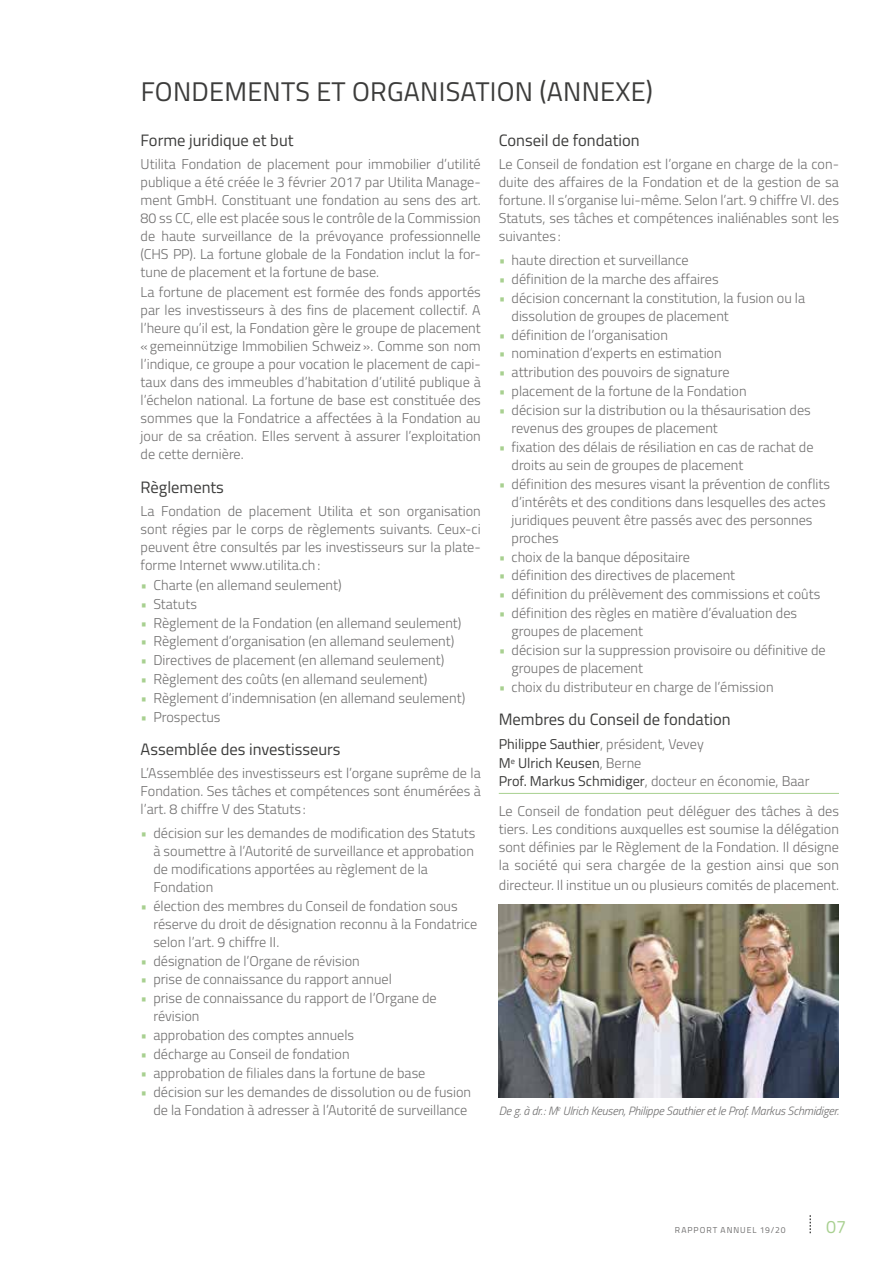
<style>
.page{position:relative;width:893px;height:1263px;background:#fff}
.page>*{position:absolute;margin:0;border:0;box-sizing:border-box;transform-origin:0 0}
.t1{font:27px "Titillium";letter-spacing:.01em;color:#3c3c3b}
.t2{font:18px "Titillium";color:#a8d090}
.t3{font:16.5px "Titillium";color:#3c3c3b}
.t4{font:300 14.25px/18px "Titillium";color:#706f6f}
.t5{font:14.25px/19.5px "Titillium";color:#3c3c3b}
.t6{font:italic 300 12px "Titillium";letter-spacing:-.015em;color:#706f6f}
.t7{font:8.7px "Titillium";letter-spacing:.11em;color:#706f6f}
.s1{color:#a8d090}
.s2{font-weight:300;color:#706f6f}
.s3{font-weight:400;color:#3c3c3b}
</style>
<div class="page">
<svg style="left:810px;top:1215px;width:1px;height:18px"></svg>
<hr style="left:499px;top:793px;width:340px;height:1px;background:#a8d090">
<img style="left:499px;top:905px;width:340px;height:192px">
<h1 class="t1" style="left:141px;top:72px;width:514px">FONDEMENTS ET ORGANISATION (ANNEXE)</h1>
<p class="t3" style="left:141px;top:128px;width:154px">Forme juridique et but</p>
<p class="t4" style="left:141px;top:154px;width:342px;text-align:justify">Utilita Fondation de placement pour immobilier d’utilité publique a été créée le 3 février 2017 par Utilita Manage&shy;ment GmbH. Constituant une fondation au sens des art.<br>80 ss CC, elle est placée sous le contrôle de la Commission de haute surveillance de la prévoyance professionnelle (CHS PP). La fortune globale de la Fondation inclut la for&shy;tune de placement et la fortune de base.</p>
<p class="t4" style="left:141px;top:282px;width:342px;text-align:justify">La fortune de placement est formée des fonds apportés par les investisseurs à des fins de placement collectif. A l’heure qu’il est, la Fondation gère le groupe de placement «gemeinnützige Immobilien Schweiz». Comme son nom l’indique, ce groupe a pour vocation le placement de capi&shy;taux dans des immeubles d’habitation d’utilité publique à l’échelon national. La fortune de base est constituée des sommes que la Fondatrice a affectées à la Fondation au jour de sa création. Elles servent à assurer l’exploitation de cette dernière.</p>
<p class="t3" style="left:141px;top:476px;width:85px">Règlements</p>
<p class="t4" style="left:141px;top:501px;width:342px;text-align:justify">La Fondation de placement Utilita et son organisation sont régies par le corps de règlements suivants. Ceux-ci peuvent être consultés par les investisseurs sur la plate&shy;forme Internet www.utilita.ch:</p>
<p class="t4" style="left:141px;top:575px;width:203px"><span class="s1">•</span> Charte (en allemand seulement)</p>
<p class="t4" style="left:141px;top:594px;width:58px"><span class="s1">•</span> Statuts</p>
<p class="t4" style="left:141px;top:613px;width:322px"><span class="s1">•</span> Règlement de la Fondation (en allemand seulement)</p>
<p class="t4" style="left:141px;top:632px;width:315px"><span class="s1">•</span> Règlement d’organisation (en allemand seulement)</p>
<p class="t4" style="left:141px;top:651px;width:305px"><span class="s1">•</span> Directives de placement (en allemand seulement)</p>
<p class="t4" style="left:141px;top:669px;width:288px"><span class="s1">•</span> Règlement des coûts (en allemand seulement)</p>
<p class="t4" style="left:141px;top:688px;width:326px"><span class="s1">•</span> Règlement d’indemnisation (en allemand seulement)</p>
<p class="t4" style="left:141px;top:707px;width:81px"><span class="s1">•</span> Prospectus</p>
<p class="t3" style="left:141px;top:737px;width:201px">Assemblée des investisseurs</p>
<p class="t4" style="left:141px;top:763px;width:342px;text-align:justify">L’Assemblée des investisseurs est l’organe suprême de la Fondation. Ses tâches et compétences sont énumérées à l’art. 8 chiffre V des Statuts :</p>
<p class="t4" style="left:153px;top:823px;width:324px;text-indent:-13px"><span class="s1">•</span> décision sur les demandes de modification des Statuts à soumettre à l’Autorité de surveillance et approbation de modifications apportées au règlement de la Fondation</p>
<p class="t4" style="left:153px;top:896px;width:326px;text-indent:-13px"><span class="s1">•</span> élection des membres du Conseil de fondation sous réserve du droit de désignation reconnu à la Fondatrice selon l’art. 9 chiffre II.</p>
<p class="t4" style="left:141px;top:951px;width:221px"><span class="s1">•</span> désignation de l’Organe de révision</p>
<p class="t4" style="left:141px;top:970px;width:253px"><span class="s1">•</span> prise de connaissance du rapport annuel</p>
<p class="t4" style="left:153px;top:988px;width:285px;text-indent:-13px"><span class="s1">•</span> prise de connaissance du rapport de l’Organe de révision</p>
<p class="t4" style="left:141px;top:1025px;width:215px"><span class="s1">•</span> approbation des comptes annuels</p>
<p class="t4" style="left:141px;top:1044px;width:210px"><span class="s1">•</span> décharge au Conseil de fondation</p>
<p class="t4" style="left:141px;top:1063px;width:286px"><span class="s1">•</span> approbation de filiales dans la fortune de base</p>
<p class="t4" style="left:141px;top:1082px;width:332px;text-align:right"><span class="s1">•</span> décision sur les demandes de dissolution ou de fusion de la Fondation à adresser à l’Autorité de surveillance</p>
<p class="t3" style="left:499px;top:128px;width:142px">Conseil de fondation</p>
<p class="t4" style="left:499px;top:154px;width:342px;text-align:justify">Le Conseil de fondation est l’organe en charge de la con&shy;duite des affaires de la Fondation et de la gestion de sa fortune. Il s’organise lui-même. Selon l’art. 9 chiffre VI. des Statuts, ses tâches et compétences inaliénables sont les suivantes :</p>
<p class="t4" style="left:499px;top:250px;width:192px"><span class="s1">•</span> haute direction et surveillance</p>
<p class="t4" style="left:499px;top:269px;width:221px"><span class="s1">•</span> définition de la marche des affaires</p>
<p class="t4" style="left:512px;top:288px;width:295px;text-indent:-13px"><span class="s1">•</span> décision concernant la constitution, la fusion ou la dissolution de groupes de placement</p>
<p class="t4" style="left:499px;top:325px;width:171px"><span class="s1">•</span> définition de l’organisation</p>
<p class="t4" style="left:499px;top:344px;width:224px"><span class="s1">•</span> nomination d’experts en estimation</p>
<p class="t4" style="left:499px;top:363px;width:232px"><span class="s1">•</span> attribution des pouvoirs de signature</p>
<p class="t4" style="left:499px;top:381px;width:249px"><span class="s1">•</span> placement de la fortune de la Fondation</p>
<p class="t4" style="left:512px;top:400px;width:301px;text-indent:-13px"><span class="s1">•</span> décision sur la distribution ou la thésaurisation des revenus des groupes de placement</p>
<p class="t4" style="left:512px;top:437px;width:303px;text-indent:-13px"><span class="s1">•</span> fixation des délais de résiliation en cas de rachat de droits au sein de groupes de placement</p>
<p class="t4" style="left:512px;top:474px;width:320px;text-indent:-13px"><span class="s1">•</span> définition des mesures visant la prévention de conflits d’intérêts et des conditions dans lesquelles des actes juridiques peuvent être passés avec des personnes proches</p>
<p class="t4" style="left:499px;top:547px;width:193px"><span class="s1">•</span> choix de la banque dépositaire</p>
<p class="t4" style="left:499px;top:566px;width:238px"><span class="s1">•</span> définition des directives de placement</p>
<p class="t4" style="left:499px;top:585px;width:323px"><span class="s1">•</span> définition du prélèvement des commissions et coûts</p>
<p class="t4" style="left:512px;top:603px;width:287px;text-indent:-13px"><span class="s1">•</span> définition des règles en matière d’évaluation des groupes de placement</p>
<p class="t4" style="left:512px;top:640px;width:316px;text-indent:-13px"><span class="s1">•</span> décision sur la suppression provisoire ou définitive de groupes de placement</p>
<p class="t4" style="left:499px;top:677px;width:276px"><span class="s1">•</span> choix du distributeur en charge de l’émission</p>
<p class="t3" style="left:499px;top:707px;width:233px">Membres du Conseil de fondation</p>
<p class="t5" style="left:499px;top:733px;width:207px">Philippe Sauthier<span class="s2">, président, Vevey<br></span>M<sup>e</sup> Ulrich Keusen<span class="s2">, Berne</span></p>
<p class="t4" style="left:499px;top:764px;width:342px;line-height:30.8px"><span class="s3">Prof. Markus Schmidiger</span>, docteur en économie, Baar<br>Le Conseil de fondation peut déléguer des tâches à des</p>
<p class="t4" style="left:499px;top:820px;width:342px;text-align:justify">tiers. Les conditions auxquelles est soumise la délégation sont définies par le Règlement de la Fondation. Il désigne la société qui sera chargée de la gestion ainsi que son</p>
<p class="t4" style="left:499px;top:875px;width:342px">directeur. Il institue un ou plusieurs comités de placement.</p>
<p class="t6" style="left:499px;top:1102px;width:342px">De g. à dr. : M<sup>e</sup> Ulrich Keusen, Philippe Sauthier et le Prof. Markus Schmidiger.</p>
<p class="t7" style="left:675px;top:1224px;width:112px">RAPPORT ANNUEL 19/20</p>
<p class="t2" style="left:826px;top:1214px;width:22px">07</p>
</div>
